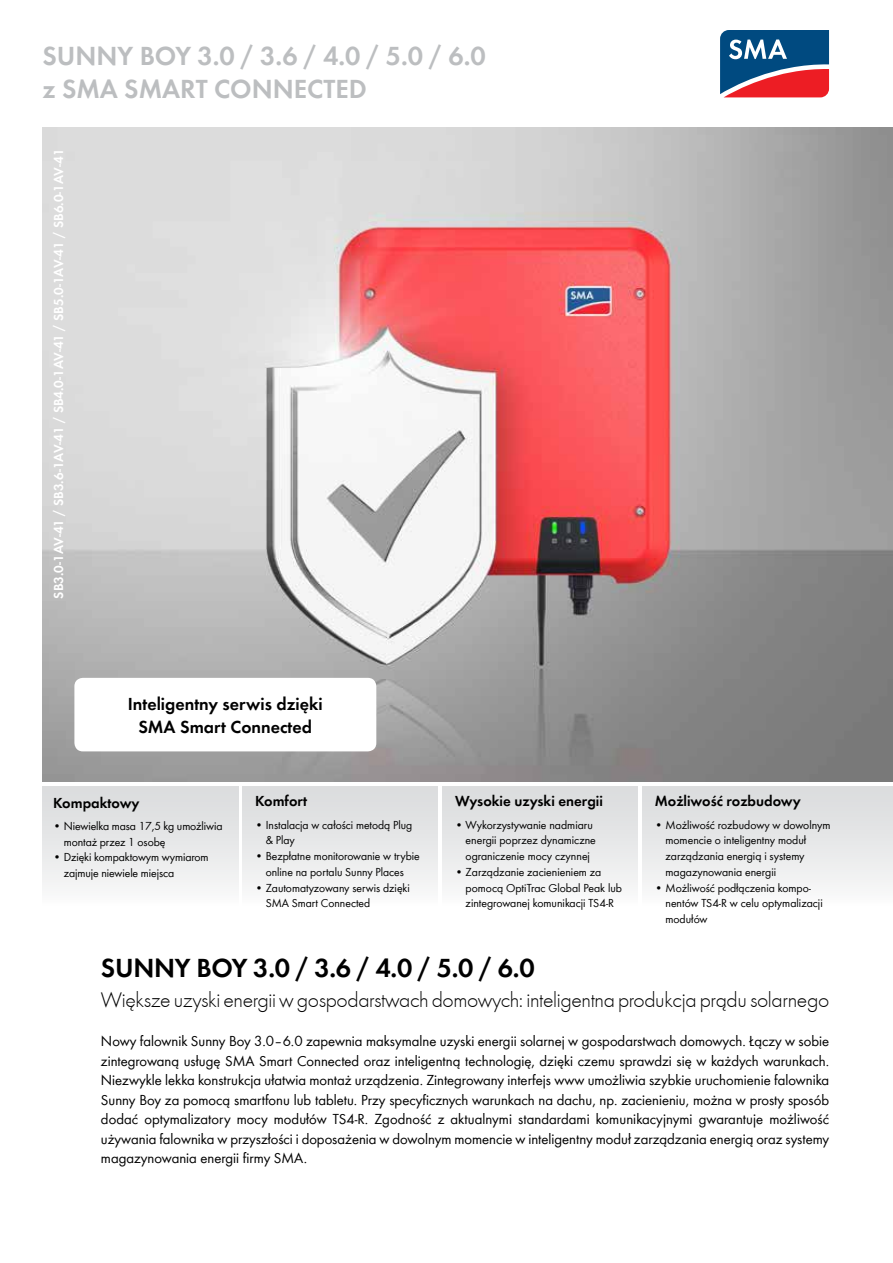
<style>
.page{position:relative;width:893px;height:1263px;background:#fff}
.page>*{position:absolute;margin:0;border:0;box-sizing:border-box;transform-origin:0 0}
.t1{font:600 27px/33px "SMA Futura Global";color:#bcbec0}
.t2{font:600 27px "SMA Futura Global";color:#000}
.t3{font:300 21.75px "SMA Futura Global";letter-spacing:-.015em;color:#000}
.t4{font:600 18px/22.5px "SMA Futura Global";color:#000;text-align:center}
.t5{font:15px/19.5px "SMA Futura Global";color:#000;text-align:justify}
.t6{font:600 15px "SMA Futura Global";color:#000}
.t7{font:600 13.5px "SMA Futura Global";color:#fff}
.t8{font:12px/15.8px "SMA Futura Global";color:#000}
</style>
<div class="page">
<img style="left:43px;top:128px;width:850px;height:654px">
<svg style="left:720px;top:30px;width:110px;height:68px;background:#685a7b"></svg>
<div style="left:43px;top:787px;width:195px;height:119px;background:linear-gradient(to bottom,#d8dadb,#fafafa)"></div>
<div style="left:242px;top:787px;width:196px;height:119px;background:linear-gradient(to bottom,#d8dadb,#fafafa)"></div>
<div style="left:442px;top:787px;width:196px;height:119px;background:linear-gradient(to bottom,#d8dadb,#fafafa)"></div>
<div style="left:642px;top:787px;width:251px;height:119px;background:linear-gradient(to bottom,#d8dadb,#fafafa)"></div>
<div style="left:74px;top:678px;width:302px;height:73px;background:#fff;border-radius:9px"></div>
<h1 class="t1" style="left:43px;top:39px;width:445px">Sunny Boy 3.0 / 3.6 / 4.0 / 5.0 / 6.0 z SMA SMART CONN</h1>
<h1 class="t1" style="left:294px;top:72px;width:75px">ECTED</h1>
<p class="t7" style="left:51px;top:599px;width:451px;rotate:-90deg">SB3.0-1AV-41 / SB3.6-1AV-41 / SB4.0-1AV-41 / SB5.0-1AV-41 / SB6.0-1AV-41</p>
<p class="t4" style="left:128px;top:693px;width:196px">Inteligentny serwis dzięki<br>SMA Smart Connected</p>
<p class="t6" style="left:53px;top:794px;width:88px">Kompaktowy</p>
<p class="t8" style="left:64px;top:818px;width:160px;text-indent:-11px">• Niewielka masa 17,5 kg umożliwia montaż przez 1 osobę</p>
<p class="t8" style="left:64px;top:849px;width:146px;text-indent:-11px">• Dzięki kompaktowym wymiarom zajmuje niewiele miejsca</p>
<p class="t6" style="left:255px;top:792px;width:54px">Komfort</p>
<p class="t8" style="left:266px;top:816px;width:148px;text-indent:-11px">• Instalacja w całości metodą Plug &amp; Play</p>
<p class="t8" style="left:255px;top:848px;width:166px;text-align:center">• Bezpłatne monitorowanie w trybie online na portalu Sunny Places</p>
<p class="t8" style="left:266px;top:879px;width:146px;text-indent:-11px">• Zautomatyzowany serwis dzięki<br>SMA Smart Connected</p>
<p class="t6" style="left:455px;top:792px;width:149px">Wysokie uzyski energii</p>
<p class="t8" style="left:466px;top:816px;width:132px;text-indent:-11px">• Wykorzystywanie nadmiaru energii poprzez dynamiczne ograniczenie mocy czynnej</p>
<p class="t8" style="left:466px;top:864px;width:158px;text-indent:-11px">• Zarządzanie zacienieniem za pomocą OptiTrac Global Peak lub zintegrowanej komunikacji TS4-R</p>
<p class="t6" style="left:655px;top:792px;width:147px">Możliwość rozbudowy</p>
<p class="t8" style="left:665px;top:816px;width:166px;text-indent:-11px">• Możliwość rozbudowy w dowolnym momencie o inteligentny moduł zarządzania energią i systemy magazynowania energii</p>
<p class="t8" style="left:665px;top:879px;width:159px;text-indent:-11px">• Możliwość podłączenia kompo&shy;nentów TS4-R w celu optymalizacji modułów</p>
<h1 class="t2" style="left:101px;top:952px;width:34px">SUNNY</h1>
<h1 class="t2" style="left:197px;top:952px;width:340px">BOY 3.0 / 3.6 / 4.0 / 5.0 / 6.0</h1>
<h2 class="t3" style="left:101px;top:987px;width:730px">Większe uzyski energii w gospodarstwach domowych: inteligentna produkcja prądu solarnego</h2>
<p class="t5" style="left:101px;top:1031px;width:730px">Nowy falownik Sunny Boy 3.0–6.0 zapewnia maksymalne uzyski energii solarnej w gospodarstwach domowych. Łączy w sobie zintegrowaną usługę SMA Smart Connected oraz inteligentną technologię, dzięki czemu sprawdzi się w każdych warunkach.<br>Niezwykle lekka konstrukcja ułatwia montaż urządzenia. Zintegrowany interfejs www umożliwia szybkie uruchomienie falownika Sunny Boy za pomocą smartfonu lub tabletu. Przy specyficznych warunkach na dachu, np. zacienieniu, można w prosty sposób dodać optymalizatory mocy modułów TS4-R. Zgodność z aktualnymi standardami komunikacyjnymi gwarantuje możliwość używania falownika w przyszłości i doposażenia w dowolnym momencie w inteligentny moduł zarządzania energią oraz systemy magazynowania energii firmy SMA.</p>
</div>
